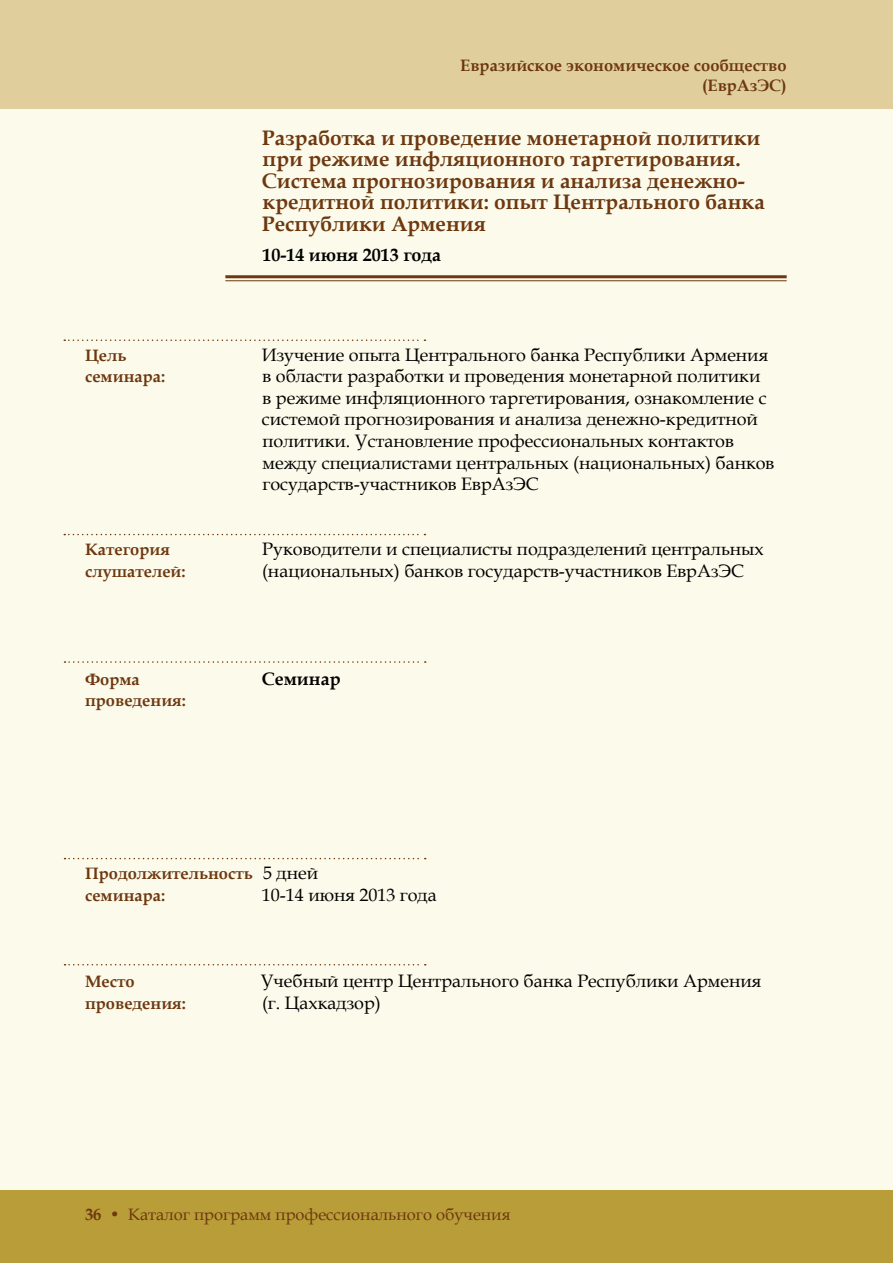
<style>
.page{position:relative;width:893px;height:1263px;background:#fcfaea}
.page>*{position:absolute;margin:0;border:0;box-sizing:border-box;transform-origin:0 0}
.t1{font:700 21px/21.6px "Book Antiqua";color:#6d3810}
.t2{font:18px/21.6px "Book Antiqua";color:#000}
.t3{font:700 18px "Book Antiqua";color:#000}
.t4{font:700 16.5px/21.6px "Book Antiqua";color:#6d3810}
.t5{font:16.5px "Book Antiqua";color:#6d3810}
.s1{font-weight:700}
</style>
<div class="page">
<div style="left:0;top:0;width:893px;height:108px;background:#e0cf9c"></div>
<hr style="left:225px;top:275px;width:562px;height:3px;background:#6d3810">
<hr style="left:225px;top:280px;width:562px;height:1px;background:#6d3810">
<div style="left:0;top:1191px;width:893px;height:72px;background:#b89d38"></div>
<svg style="left:64px;top:339px;width:361px;height:2px"></svg>
<svg style="left:64px;top:534px;width:361px;height:1px"></svg>
<svg style="left:65px;top:661px;width:361px;height:2px"></svg>
<svg style="left:65px;top:858px;width:361px;height:1px"></svg>
<svg style="left:65px;top:964px;width:361px;height:1px"></svg>
<p class="t4" style="left:460px;top:56px;width:328px;line-height:19.8px;text-align:right">Евразийское экономическое сообщество (ЕврАзЭС)</p>
<p class="t1" style="left:262px;top:127px;width:505px">Разработка и проведение монетарной политики при режиме инфляционного таргетирования.<br>Система прогнозирования и анализа денежно&shy;кредитной политики: опыт Центрального банка Республики Армения</p>
<p class="t3" style="left:262px;top:243px;width:180px">10-14 июня 2013 года</p>
<p class="t4" style="left:85px;top:344px;width:82px">Цель семинара:</p>
<p class="t2" style="left:262px;top:343px;width:514px">Изучение опыта Центрального банка Республики Армения в области разработки и проведения монетарной политики<br>в режиме инфляционного таргетирования, ознакомление с системой прогнозирования и анализа денежно-кредитной политики. Установление профессиональных контактов между специалистами центральных (национальных) банков государств-участников ЕврАзЭС</p>
<p class="t4" style="left:85px;top:539px;width:102px">Категория слушателей:</p>
<p class="t2" style="left:262px;top:538px;width:503px">Руководители и специалисты подразделений центральных (национальных) банков государств-участников ЕврАзЭС</p>
<p class="t4" style="left:85px;top:668px;width:102px">Форма проведения:</p>
<p class="t3" style="left:262px;top:666px;width:80px">Семинар</p>
<p class="t4" style="left:85px;top:863px;width:169px">Продолжительность семинара:</p>
<p class="t2" style="left:262px;top:862px;width:176px">5 дней<br>10-14 июня 2013 года</p>
<p class="t4" style="left:85px;top:971px;width:102px">Место проведения:</p>
<p class="t2" style="left:261px;top:970px;width:502px">Учебный центр Центрального банка Республики Армения (г. Цахкадзор)</p>
<p class="t5" style="left:85px;top:1203px;width:427px"><span class="s1">36</span> • Каталог программ профессионального обучения</p>
</div>
